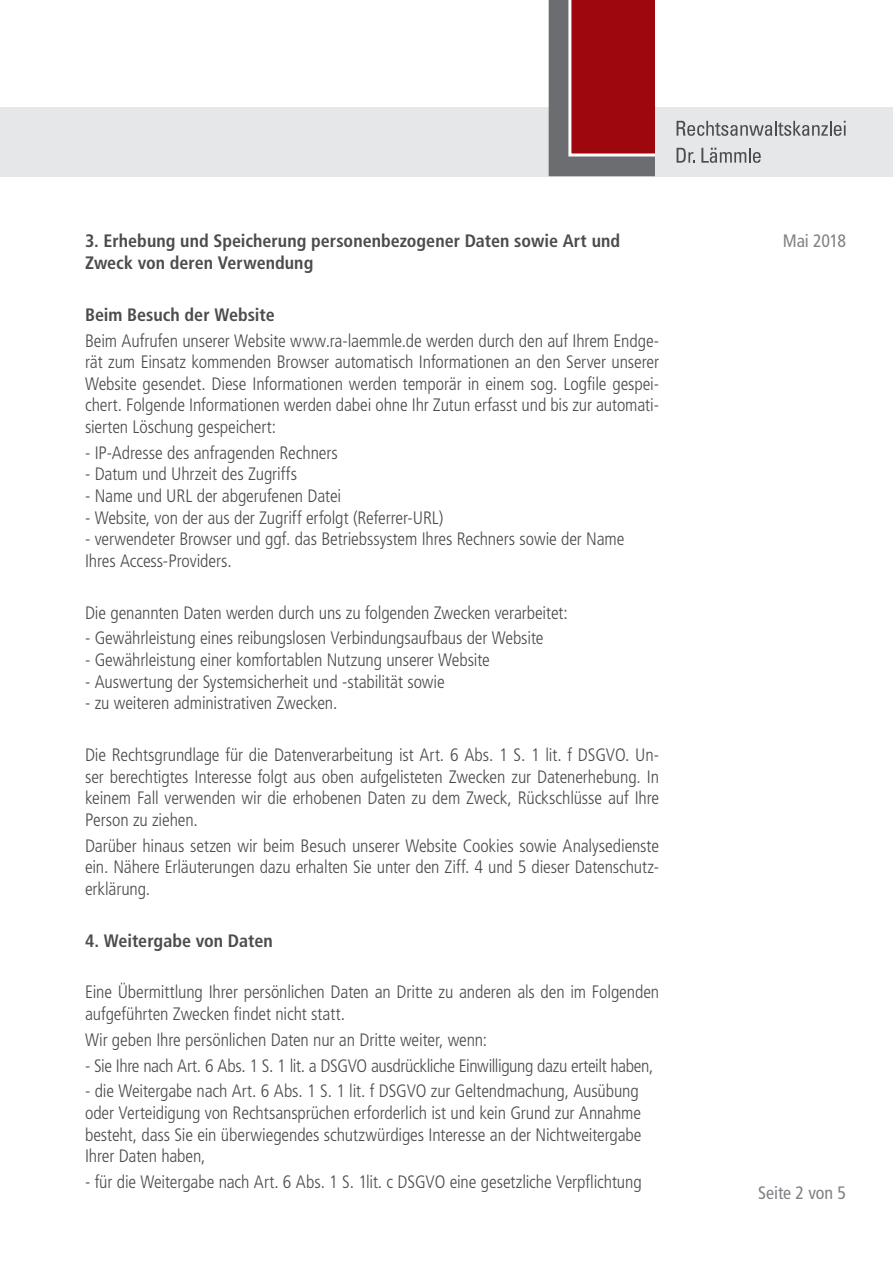
<style>
.page{position:relative;width:893px;height:1263px;background:#fff}
.page>*{position:absolute;margin:0;border:0;box-sizing:border-box;transform-origin:0 0}
.Fließtext{font:300 condensed 18px/21.6px "Frutiger LT Std";letter-spacing:-.01em;color:#4b4c4d;text-align:justify}
.Überschrift{font:700 condensed 18px/21.6px "Frutiger LT Std";color:#4b4c4d}
.t1{font:condensed 18px "Frutiger LT Std";letter-spacing:-.01em;color:#808285}
</style>
<div class="page">
<div style="left:0;top:107px;width:893px;height:69px;background:#e6e7e9"></div>
<svg style="left:549px;top:0;width:106px;height:176px;background:#932c31"></svg>
<svg style="left:677px;top:121px;width:169px;height:15px"></svg>
<svg style="left:677px;top:148px;width:18px;height:15px"></svg>
<svg style="left:701px;top:148px;width:60px;height:15px"></svg>
<p class="Überschrift" style="left:85px;top:230px;width:537px">3. Erhebung und Speicherung personenbezogener Daten sowie Art und<br>Zweck von deren Verwendung</p>
<p class="Überschrift" style="left:85px;top:304px;width:191px">Beim Besuch der Website</p>
<p class="Fließtext" style="left:85px;top:330px;width:576px">Beim Aufrufen unserer Website www.ra-laemmle.de werden durch den auf Ihrem Endge&shy;rät zum Einsatz kommenden Browser automatisch Informationen an den Server unserer Website gesendet. Diese Informationen werden temporär in einem sog. Logfile gespei&shy;chert. Folgende Informationen werden dabei ohne Ihr Zutun erfasst und bis zur automati&shy;sierten Löschung gespeichert:</p>
<p class="Fließtext" style="left:85px;top:442px;width:254px">- IP-Adresse des anfragenden Rechners</p>
<p class="Fließtext" style="left:85px;top:464px;width:213px">- Datum und Uhrzeit des Zugriffs</p>
<p class="Fließtext" style="left:85px;top:485px;width:258px">- Name und URL der abgerufenen Datei</p>
<p class="Fließtext" style="left:85px;top:507px;width:360px">- Website, von der aus der Zugriff erfolgt (Referrer-URL)</p>
<p class="Fließtext" style="left:85px;top:528px;width:541px">- verwendeter Browser und ggf. das Betriebssystem Ihres Rechners sowie der Name<br>Ihres Access-Providers.</p>
<p class="Fließtext" style="left:85px;top:602px;width:484px">Die genannten Daten werden durch uns zu folgenden Zwecken verarbeitet:</p>
<p class="Fließtext" style="left:85px;top:628px;width:460px">- Gewährleistung eines reibungslosen Verbindungsaufbaus der Website</p>
<p class="Fließtext" style="left:85px;top:649px;width:406px">- Gewährleistung einer komfortablen Nutzung unserer Website</p>
<p class="Fließtext" style="left:85px;top:671px;width:361px">- Auswertung der Systemsicherheit und -stabilität sowie</p>
<p class="Fließtext" style="left:85px;top:692px;width:254px">- zu weiteren administrativen Zwecken.</p>
<p class="Fließtext" style="left:85px;top:744px;width:576px">Die Rechtsgrundlage für die Datenverarbeitung ist Art. 6 Abs. 1 S. 1 lit. f DSGVO. Un&shy;ser berechtigtes Interesse folgt aus oben aufgelisteten Zwecken zur Datenerhebung. In keinem Fall verwenden wir die erhobenen Daten zu dem Zweck, Rückschlüsse auf Ihre Person zu ziehen.</p>
<p class="Fließtext" style="left:85px;top:835px;width:576px">Darüber hinaus setzen wir beim Besuch unserer Website Cookies sowie Analysedienste ein. Nähere Erläuterungen dazu erhalten Sie unter den Ziff. 4 und 5 dieser Datenschutz&shy;erklärung.</p>
<p class="Überschrift" style="left:85px;top:929px;width:189px">4. Weitergabe von Daten</p>
<p class="Fließtext" style="left:85px;top:981px;width:576px">Eine Übermittlung Ihrer persönlichen Daten an Dritte zu anderen als den im Folgenden aufgeführten Zwecken findet nicht statt.</p>
<p class="Fließtext" style="left:85px;top:1029px;width:403px">Wir geben Ihre persönlichen Daten nur an Dritte weiter, wenn:</p>
<p class="Fließtext" style="left:85px;top:1055px;width:570px">- Sie Ihre nach Art. 6 Abs. 1 S. 1 lit. a DSGVO ausdrückliche Einwilligung dazu erteilt haben,</p>
<p class="Fließtext" style="left:85px;top:1080px;width:558px;text-align:left">- die Weitergabe nach Art. 6 Abs. 1 S. 1 lit. f DSGVO zur Geltendmachung, Ausübung oder Verteidigung von Rechtsansprüchen erforderlich ist und kein Grund zur Annahme besteht, dass Sie ein überwiegendes schutzwürdiges Interesse an der Nichtweitergabe Ihrer Daten haben,</p>
<p class="Fließtext" style="left:85px;top:1171px;width:558px">- für die Weitergabe nach Art. 6 Abs. 1 S. 1lit. c DSGVO eine gesetzliche Verpflichtung</p>
<p class="t1" style="left:783px;top:231px;width:65px">Mai 2018</p>
<p class="t1" style="left:758px;top:1182px;width:89px">Seite 2 von 5</p>
</div>
